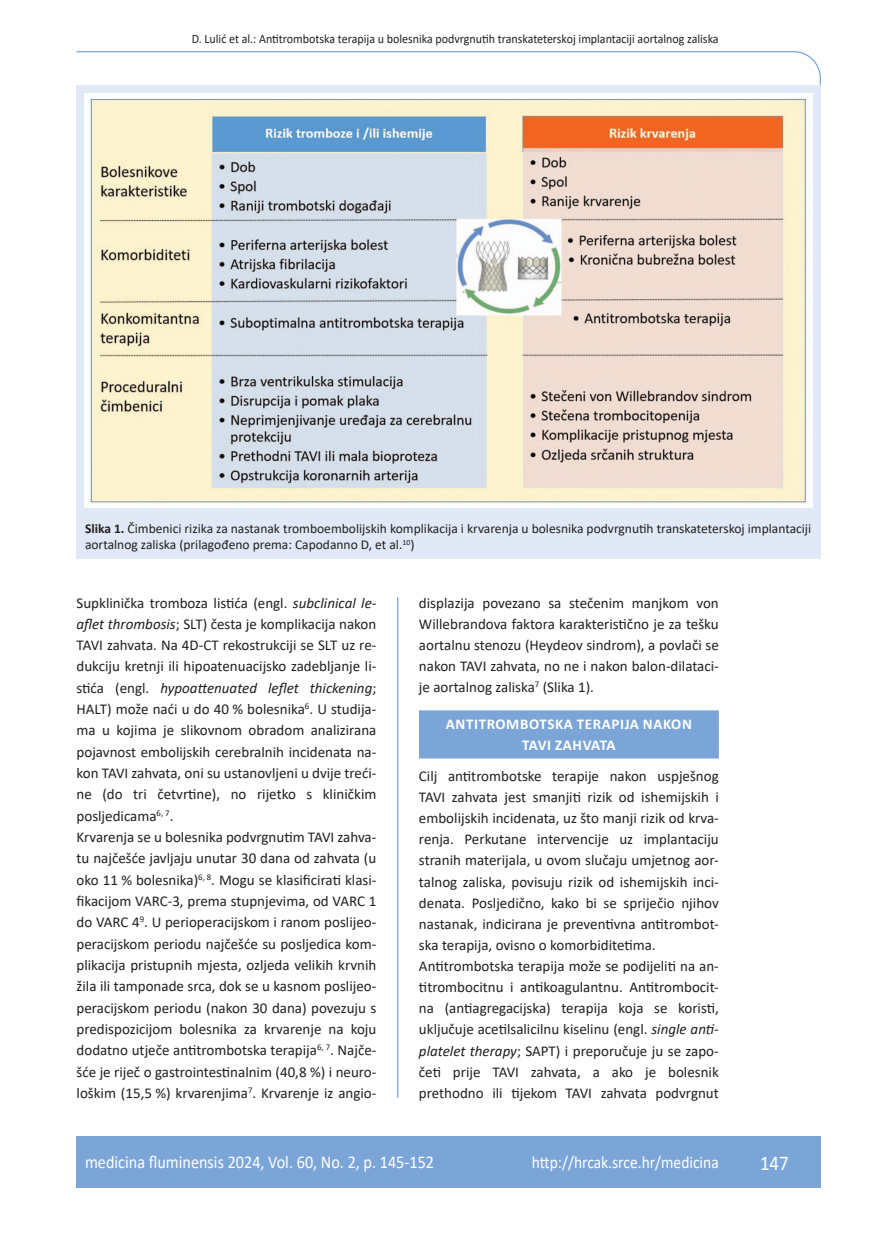
<style>
.page{position:relative;width:872px;height:1234px;background:#fff}
.page>*{position:absolute;margin:0;border:0;box-sizing:border-box;transform-origin:0 0}
.t1{font:21px "Calibri";color:#fff;scale:.9 1}
.t2{font:18px "Calibri";color:#fff;scale:.9 1}
.t3{font:17.25px "Calibri";color:#fff;scale:.9 1}
.osnovni_tekst{font:15px/21.3px "Calibri";color:#231f20;text-align:justify}
.naslov_ruler{font:700 15px "Calibri";letter-spacing:.04em;color:#fff}
.naslov_ruler-2{font:700 15px "Calibri";letter-spacing:-.01em;color:#fff}
.potpis_slika{font:13.5px/16.5px "Calibri";color:#231f20}
.glava{font:12.75px "Calibri";color:#231f20;scale:.94 1}
.s1{font-weight:700}
.s2{font-style:italic}
</style>
<div class="page">
<svg style="left:76px;top:51px;width:745px;height:275px"></svg>
<hr style="left:397px;top:597px;width:1px;height:500px;background:#7ca5d7">
<div style="left:77px;top:1135px;width:744px;height:51px;background:#7ca5d7"></div>
<div style="left:419px;top:710px;width:300px;height:27px;background:#7ca5d7"></div>
<div style="left:419px;top:731px;width:300px;height:27px;background:#7ca5d7"></div>
<div style="left:77px;top:85px;width:744px;height:473px;background:#e1e9f6"></div>
<img style="left:84px;top:94px;width:727px;height:413px">
<p class="glava" style="left:192px;top:29px;width:562px">D. Lulić et al.: Antitrombotska terapija u bolesnika podvrgnutih transkateterskoj implantaciji aortalnog zaliska</p>
<p class="potpis_slika" style="left:85px;top:519px;width:727px"><span class="s1">Slika 1.</span> Čimbenici rizika za nastanak tromboembolijskih komplikacija i krvarenja u bolesnika podvrgnutih transkateterskoj implantaciji aortalnog zaliska (prilagođeno prema: Capodanno D, et al.<sup>10</sup>)</p>
<p class="osnovni_tekst" style="left:77px;top:591px;width:301px">Supklinička tromboza listića (engl. <span class="s2">subclinical le&shy;aflet thrombosis</span>; SLT) česta je komplikacija nakon TAVI zahvata. Na 4D-CT rekostrukciji se SLT uz re&shy;dukciju kretnji ili hipoatenuacijsko zadebljanje li&shy;stića (engl. <span class="s2">hypoattenuated leflet thickening</span>; HALT) može naći u do 40 % bolesnika<sup>6</sup>. U studija&shy;ma u kojima je slikovnom obradom analizirana pojavnost embolijskih cerebralnih incidenata na&shy;kon TAVI zahvata, oni su ustanovljeni u dvije treći&shy;ne (do tri četvrtine), no rijetko s kliničkim posljedicama<sup>6,</sup> <sup>7</sup>.</p>
<p class="osnovni_tekst" style="left:77px;top:825px;width:301px">Krvarenja se u bolesnika podvrgnutim TAVI zahva&shy;tu najčešće javljaju unutar 30 dana od zahvata (u oko 11 % bolesnika)<sup>6,</sup> <sup>8</sup>. Mogu se klasificirati klasi&shy;fikacijom VARC-3, prema stupnjevima, od VARC 1 do VARC 4<sup>9</sup>. U perioperacijskom i ranom poslijeo&shy;peracijskom periodu najčešće su posljedica kom&shy;plikacija pristupnih mjesta, ozljeda velikih krvnih žila ili tamponade srca, dok se u kasnom poslijeo&shy;peracijskom periodu (nakon 30 dana) povezuju s predispozicijom bolesnika za krvarenje na koju dodatno utječe antitrombotska terapija<sup>6,</sup> <sup>7</sup>. Najče&shy;šće je riječ o gastrointestinalnim (40,8 %) i neuro&shy;loškim (15,5 %) krvarenjima<sup>7</sup>. Krvarenje iz angio-</p>
<p class="osnovni_tekst" style="left:419px;top:591px;width:301px">displazija povezano sa stečenim manjkom von Willebrandova faktora karakteristično je za tešku aortalnu stenozu (Heydeov sindrom), a povlači se nakon TAVI zahvata, no ne i nakon balon-dilataci&shy;je aortalnog zaliska<sup>7</sup> (Slika 1).</p>
<p class="naslov_ruler" style="left:446px;top:713px;width:247px">ANTITROMBOTSKA TERAPIJA NAKON</p>
<p class="naslov_ruler-2" style="left:522px;top:734px;width:95px">TAVI ZAHVATA</p>
<p class="osnovni_tekst" style="left:419px;top:764px;width:301px">Cilj antitrombotske terapije nakon uspješnog TAVI zahvata jest smanjiti rizik od ishemijskih i embolijskih incidenata, uz što manji rizik od krva&shy;renja. Perkutane intervencije uz implantaciju stranih materijala, u ovom slučaju umjetnog aor&shy;talnog zaliska, povisuju rizik od ishemijskih inci&shy;denata. Posljedično, kako bi se spriječio njihov nastanak, indicirana je preventivna antitrombot&shy;ska terapija, ovisno o komorbiditetima.</p>
<p class="osnovni_tekst" style="left:419px;top:954px;width:301px">Antitrombotska terapija može se podijeliti na an&shy;titrombocitnu i antikoagulantnu. Antitrombocit&shy;na (antiagregacijska) terapija koja se koristi, uključuje acetilsalicilnu kiselinu (engl. <span class="s2">single anti&shy;platelet therapy</span>; SAPT) i preporučuje ju se zapo&shy;četi prije TAVI zahvata, a ako je bolesnik prethodno ili tijekom TAVI zahvata podvrgnut</p>
<p class="t2" style="left:85px;top:1149px;width:389px">medicina fluminensis 2024, Vol. 60, No. 2, p. 145-152</p>
<p class="t3" style="left:532px;top:1150px;width:209px">http://hrcak.srce.hr/medicina</p>
<p class="t1" style="left:760px;top:1147px;width:33px">147</p>
</div>
